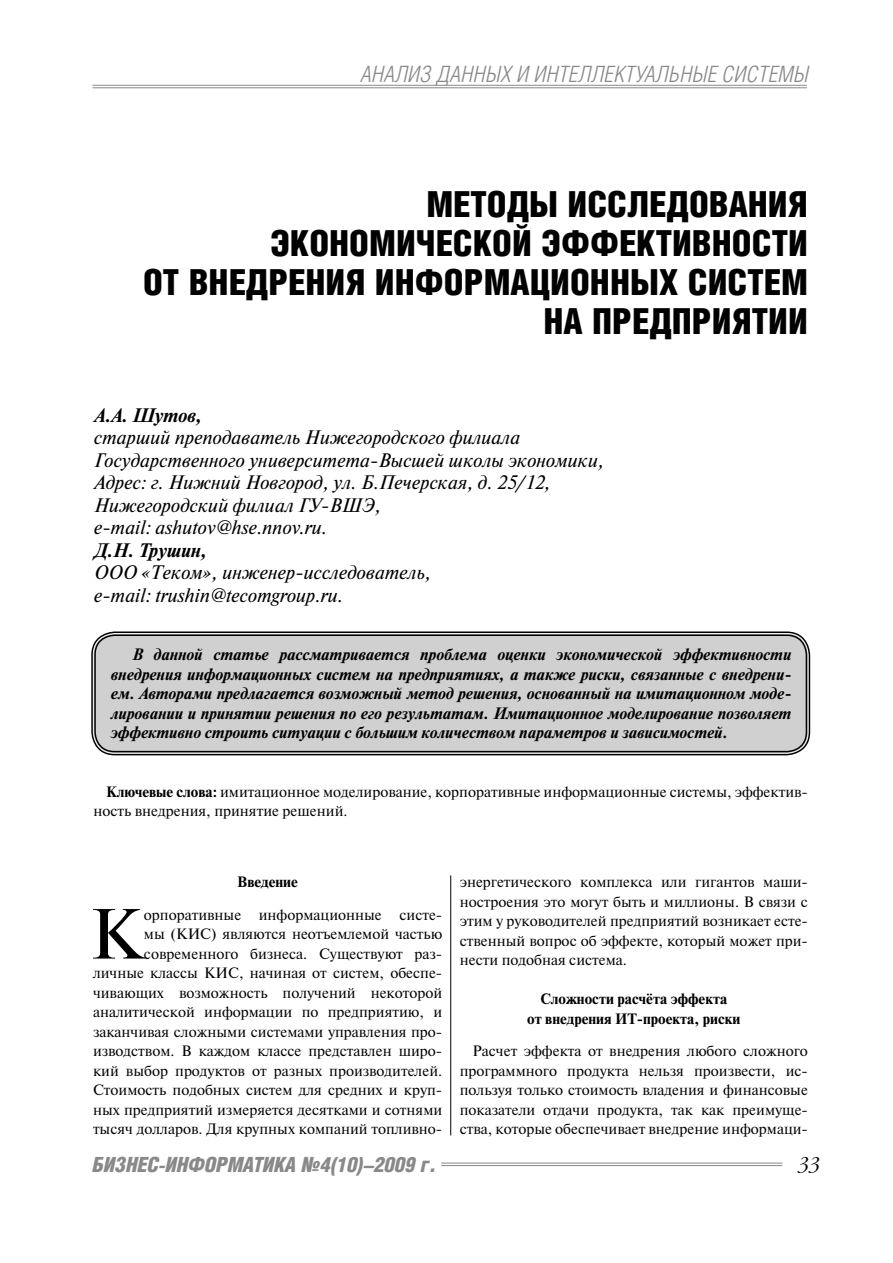
<style>
.page{position:relative;width:893px;height:1263px;background:#fff}
.page>*{position:absolute;margin:0;border:0;box-sizing:border-box;transform-origin:0 0}
.t1{font:70.65px "Newton C";color:#000}
.t2{font:900 36px/39px "Helios Cond";color:#000;text-align:right}
.t3{font:italic 300 22.5px "Helios Cond";letter-spacing:.01em;color:#898989}
.t4{font:italic 900 21px "Helios Cond";letter-spacing:-.01em;color:#898989}
.t5{font:italic 19.5px/22.5px "Newton C";color:#000}
.t6{font:italic 700 19.5px "Newton C";color:#000}
.t7{font:italic 300 19.5px "Garamond C";color:#000}
.t8{font:italic 700 16.5px/19.5px "Newton C";color:#000;text-align:justify}
.t9{font:15px/19.5px "Newton C";color:#000;text-align:justify}
.t10{font:700 15px/19.5px "Newton C";color:#000;text-align:center}
.s1{font-weight:700}
</style>
<div class="page">
<hr style="left:92px;top:85px;width:715px;height:1px;background:#898989">
<hr style="left:92px;top:88px;width:715px;height:1px;background:#898989">
<hr style="left:441px;top:1163px;width:341px;height:1px;background:#898989">
<hr style="left:441px;top:1165px;width:341px;height:1px;background:#898989">
<div style="left:94px;top:634px;width:714px;height:119px;background:#d0d0d0;border-radius:21px"></div>
<div style="left:91px;top:631px;width:719px;height:124px;border:1px solid #000;border-radius:23px"></div>
<div style="left:94px;top:634px;width:713px;height:118px;border:1px solid #000;border-radius:20px"></div>
<hr style="left:450px;top:875px;width:1px;height:260px;background:#000">
<h3 class="t3" style="left:361px;top:65px;width:449px">АНАЛИЗ ДАННЫХ И ИНТЕЛЛЕКТУАЛЬНЫЕ СИСТЕМЫ</h3>
<h2 class="t2" style="left:143px;top:188px;width:666px">МЕТОДЫ ИССЛЕДОВАНИЯ<br>ЭКОНОМИЧЕСКОЙ ЭФФЕКТИВНОСТИ<br>ОТ ВНЕДРЕНИЯ ИНФОРМАЦИОННЫХ СИСТЕМ<br>НА ПРЕДПРИЯТИИ</h2>
<h3 class="t6" style="left:94px;top:408px;width:109px">А.А. Шутов,</h3>
<h3 class="t5" style="left:94px;top:428px;width:512px">старший преподаватель Нижегородского филиала Государственного университета-Высшей школы экономики, Адрес: г. Нижний Новгород, ул. Б.Печерская, д. 25/12, Нижегородский филиал ГУ-ВШЭ,<br>e-mail: ashutov@hse.nnov.ru.</h3>
<h3 class="t6" style="left:94px;top:543px;width:114px">Д.Н. Трушин,</h3>
<h3 class="t5" style="left:94px;top:563px;width:338px">ООО «Теком», инженер-исследователь, e-mail: trushin@tecomgroup.ru.</h3>
<p class="t8" style="left:111px;top:646px;width:682px;text-indent:21px">В данной статье рассматривается проблема оценки экономической эффективности внедрения информационных систем на предприятиях, а также риски, связанные с внедрени&shy;ем. Авторами предлагается возможный метод решения, основанный на имитационном моде&shy;лировании и принятии решения по его результатам. Имитационное моделирование позволяет эффективно строить ситуации с большим количеством параметров и зависимостей.</p>
<p class="t9" style="left:94px;top:783px;width:716px;text-indent:13px"><span class="s1">Ключевые слова:</span> имитационное моделирование, корпоративные информационные системы, эффектив&shy;ность внедрения, принятие решений.</p>
<p class="t10" style="left:237px;top:874px;width:62px">Введение</p>
<p class="t9" style="left:93px;top:906px;width:351px;text-align:right">орпоративные информационные систе-<br>мы (КИС) являются неотъемлемой частью современного бизнеса. Существуют раз&shy;личные классы КИС, начиная от систем, обеспе&shy;чивающих возможность получений некоторой аналитической информации по предприятию, и заканчивая сложными системами управления про&shy;изводством. В каждом классе представлен широ&shy;кий выбор продуктов от разных производителей.<br>Стоимость подобных систем для средних и круп&shy;ных предприятий измеряется десятками и сотнями тысяч долларов. Для крупных компаний топливно-</p>
<h1 class="t1" style="left:90px;top:908px;width:56px">К</h1>
<p class="t9" style="left:460px;top:874px;width:350px">энергетического комплекса или гигантов маши&shy;ностроения это могут быть и миллионы. В связи с этим у руководителей предприятий возникает есте&shy;ственный вопрос об эффекте, который может при&shy;нести подобная система.</p>
<p class="t10" style="left:527px;top:991px;width:215px">Сложности расчёта эффекта<br>от внедрения ИТ-проекта, риски</p>
<p class="t9" style="left:460px;top:1043px;width:350px;text-indent:13px">Расчет эффекта от внедрения любого сложного программного продукта нельзя произвести, ис&shy;пользуя только стоимость владения и финансовые показатели отдачи продукта, так как преимуще&shy;ства, которые обеспечивает внедрение информаци-</p>
<h3 class="t4" style="left:92px;top:1157px;width:345px">БИЗНЕС-ИНФОРМАТИКА №4(10)–2009 г.</h3>
<h3 class="t7" style="left:798px;top:1154px;width:24px">33</h3>
</div>
